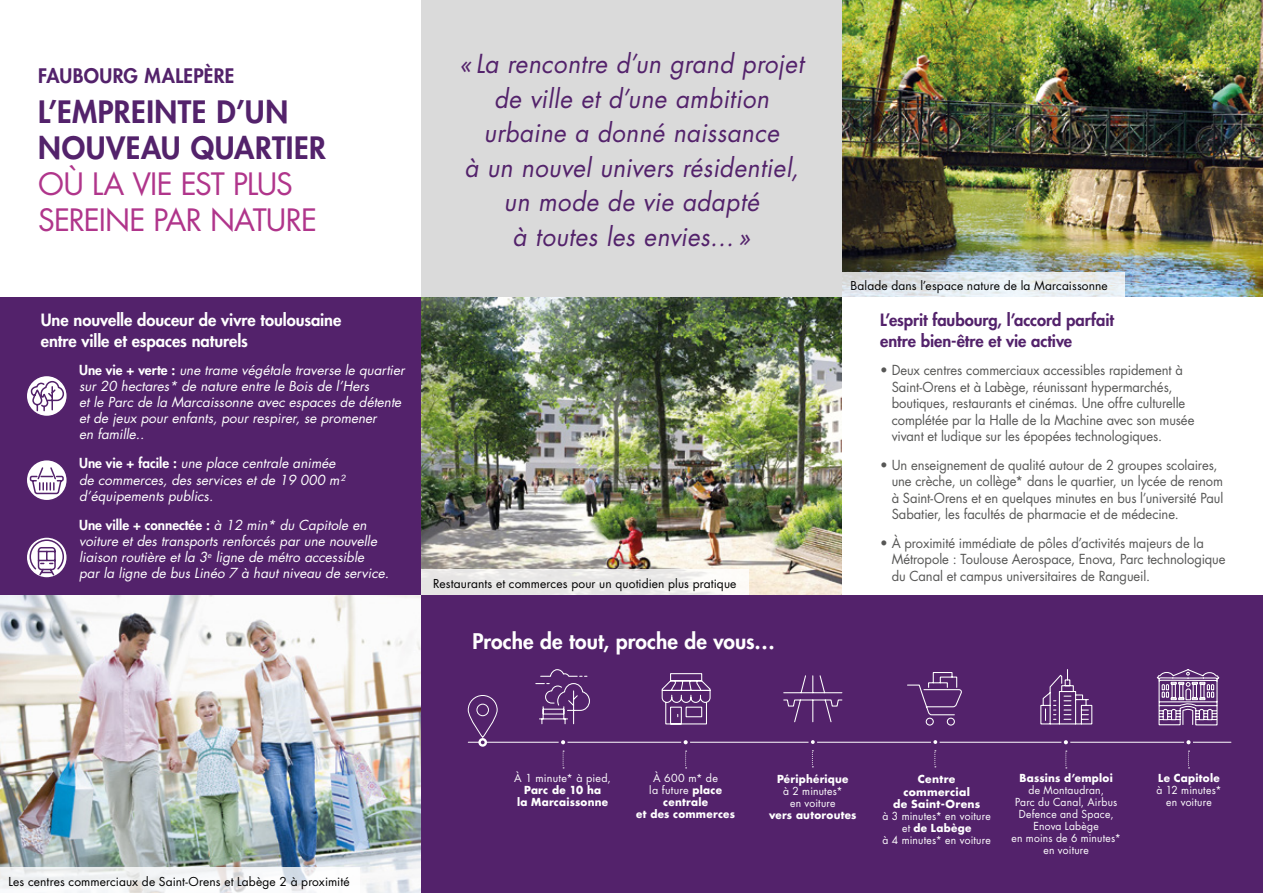
<style>
.page{position:relative;width:1263px;height:893px;background:#fff}
.page>*{position:absolute;margin:0;border:0;box-sizing:border-box;transform-origin:0 0}
.t1{font:800 30px/36px "Futura Std";letter-spacing:.015em;color:#53226b}
.t2{font:30px/36px "Futura Std";letter-spacing:-.03em;color:#b0358b}
.t3{font:italic 25.5px/34.5px "Futura Std";letter-spacing:.015em;color:#53226b;text-align:center;scale:.95 1}
.t4{font:800 21px "Futura Std";letter-spacing:.005em;color:#fff}
.t5{font:800 19.5px "Futura Std";letter-spacing:.015em;color:#53226b}
.t6{font:800 16.5px/21px "Futura Std";letter-spacing:-.005em;color:#fff}
.t7{font:800 16.5px/21px "Futura Std";letter-spacing:-.005em;color:#53226b}
.t8{font:13.5px/16.5px "Futura Std";letter-spacing:-.005em;color:#575756;scale:.96 1}
.t9{font:italic 13.5px/16.2px "Futura Std";color:#fff}
.t10{font:12px "Futura Std";letter-spacing:.01em;color:#000}
.t11{font:10.8px/12px "Futura Std";letter-spacing:.02em;color:#fff;text-align:center;scale:.96 1}
.t12{font:700 10.8px/12px "Futura Std";letter-spacing:.025em;color:#fff;text-align:center;scale:.96 1}
.t13{font:700 10.8px/12.9px "Futura Std";letter-spacing:.025em;color:#fff;text-align:center}
.t14{font:10.8px "Futura Std";letter-spacing:.02em;color:#fff}
.s1{font-weight:800;font-style:normal}
.s2{font-weight:400}
.s3{font-weight:700}
</style>
<div class="page">
<div style="left:421px;top:0;width:421px;height:298px;background:#dadada"></div>
<img style="left:842px;top:0;width:421px;height:297px">
<svg style="left:842px;top:272px;width:282px;height:25px;background:#e5eaee"></svg>
<img style="left:421px;top:298px;width:421px;height:297px">
<div style="left:421px;top:570px;width:327px;height:25px;background:linear-gradient(to right,#e3e2e2,#f6f4f2)"></div>
<div style="left:421px;top:595px;width:842px;height:298px;background:#53226b"></div>
<img style="left:0;top:595px;width:421px;height:298px">
<svg style="left:0;top:867px;width:359px;height:26px;fill:#f4f6f8"></svg>
<div style="left:0;top:298px;width:421px;height:297px;background:#53226b"></div>
<svg style="left:26px;top:375px;width:41px;height:41px"></svg>
<div style="left:26px;top:375px;width:42px;height:42px;border:2px solid #53226b;border-radius:50%"></div>
<svg style="left:30px;top:380px;width:35px;height:32px"></svg>
<svg style="left:26px;top:460px;width:41px;height:41px"></svg>
<div style="left:26px;top:459px;width:42px;height:42px;border:2px solid #53226b;border-radius:50%"></div>
<svg style="left:29px;top:466px;width:36px;height:29px"></svg>
<div style="left:26px;top:536px;width:42px;height:43px;border:2px solid #53226b;border-radius:50%"></div>
<svg style="left:29px;top:539px;width:36px;height:38px"></svg>
<hr style="left:468px;top:742px;width:763px;height:1px;background:#fff">
<div style="left:478px;top:738px;width:9px;height:9px;border:2px solid #fff;border-radius:50%"></div>
<svg style="left:467px;top:695px;width:31px;height:50px"></svg>
<svg style="left:685px;top:751px;width:2px;height:17px"></svg>
<div style="left:682px;top:739px;width:7px;height:6px;background:#fff;border-radius:50%"></div>
<div style="left:681px;top:738px;width:9px;height:9px;border:2px solid #53226b;border-radius:50%"></div>
<svg style="left:661px;top:673px;width:50px;height:52px"></svg>
<div style="left:931px;top:738px;width:9px;height:8px;border:2px solid #53226b;border-radius:50%"></div>
<svg style="left:932px;top:739px;width:6px;height:28px"></svg>
<svg style="left:907px;top:672px;width:55px;height:54px"></svg>
<svg style="left:1065px;top:751px;width:2px;height:17px"></svg>
<div style="left:1061px;top:738px;width:9px;height:9px;border:2px solid #53226b;border-radius:50%"></div>
<svg style="left:1040px;top:669px;width:53px;height:56px"></svg>
<div style="left:808px;top:738px;width:9px;height:8px;border:2px solid #53226b;border-radius:50%"></div>
<svg style="left:810px;top:739px;width:6px;height:28px"></svg>
<svg style="left:783px;top:675px;width:60px;height:48px"></svg>
<svg style="left:1188px;top:751px;width:1px;height:17px"></svg>
<div style="left:1184px;top:738px;width:9px;height:9px;border:2px solid #53226b;border-radius:50%"></div>
<svg style="left:1156px;top:669px;width:64px;height:57px"></svg>
<svg style="left:563px;top:751px;width:1px;height:17px"></svg>
<div style="left:559px;top:738px;width:8px;height:9px;border:2px solid #53226b;border-radius:50%"></div>
<svg style="left:535px;top:669px;width:55px;height:56px"></svg>
<h3 class="t5" style="left:38px;top:63px;width:198px">FAUBOURG MALEPÈRE</h3>
<h1 class="t1" style="left:38px;top:94px;width:289px">L’EMPREINTE D’UN<br>NOUVEAU QUARTIER</h1>
<h1 class="t2" style="left:38px;top:166px;width:280px">OÙ LA VIE EST PLUS<br>SEREINE PAR NATURE</h1>
<p class="t6" style="left:41px;top:309px;width:302px">Une nouvelle douceur de vivre toulousaine entre ville et espaces naturels</p>
<p class="t9" style="left:79px;top:362px;width:327px"><span class="s1">Une vie + verte :</span> une trame végétale traverse le quartier sur 20 hectares* de nature entre le Bois de l’Hers<br>et le Parc de la Marcaissonne avec espaces de détente et de jeux pour enfants, pour respirer, se promener<br>en famille..</p>
<p class="t9" style="left:79px;top:455px;width:267px"><span class="s1">Une vie + facile :</span> une place centrale animée de commerces, des services et de 19 000 m² d’équipements publics.</p>
<p class="t9" style="left:79px;top:517px;width:311px"><span class="s1">Une ville + connectée :</span> à 12 min* du Capitole en voiture et des transports renforcés par une nouvelle liaison routière et la 3<sup>e</sup> ligne de métro accessible<br>par la ligne de bus Linéo 7 à haut niveau de service.</p>
<h2 class="t3" style="left:459px;top:47px;width:364px">« La rencontre d’un grand projet de ville et d’une ambition urbaine a donné naissance<br>à un nouvel univers résidentiel, un mode de vie adapté<br>à toutes les envies… »</h2>
<p class="t10" style="left:433px;top:576px;width:305px">Restaurants et commerces pour un quotidien plus pratique</p>
<h3 class="t4" style="left:472px;top:628px;width:304px">Proche de tout, proche de vous…</h3>
<p class="t10" style="left:850px;top:278px;width:259px">Balade dans l’espace nature de la Marcaissonne</p>
<p class="t7" style="left:880px;top:309px;width:235px">L’esprit faubourg, l’accord parfait entre bien-être et vie active</p>
<p class="t8" style="left:892px;top:362px;width:317px;text-indent:-11px">• Deux centres commerciaux accessibles rapidement à Saint-Orens et à Labège, réunissant hypermarchés, boutiques, restaurants et cinémas. Une offre culturelle complétée par la Halle de la Machine avec son musée vivant et ludique sur les épopées technologiques.</p>
<p class="t8" style="left:892px;top:457px;width:347px;text-indent:-11px">• Un enseignement de qualité autour de 2 groupes scolaires, une crèche, un collège* dans le quartier, un lycée de renom à Saint-Orens et en quelques minutes en bus l’université Paul Sabatier, les facultés de pharmacie et de médecine.</p>
<p class="t8" style="left:892px;top:535px;width:349px;text-indent:-11px">• À proximité immédiate de pôles d’activités majeurs de la<br>Métropole : Toulouse Aerospace, Enova, Parc technologique du Canal et campus universitaires de Rangueil.</p>
<p class="t10" style="left:9px;top:874px;width:343px">Les centres commerciaux de Saint-Orens et Labège 2 à proximité</p>
<p class="t14" style="left:514px;top:771px;width:98px">À 1 minute* à pied,</p>
<p class="t12" style="left:517px;top:784px;width:96px">Parc de 10 ha<br>la Marcaissonne</p>
<p class="t12" style="left:636px;top:772px;width:104px"><span class="s2">À 600 m* de<br>la future</span> place centrale<br>et des commerces</p>
<p class="t13" style="left:893px;top:772px;width:89px">Centre commercial<br>de Saint-Orens</p>
<p class="t12" style="left:777px;top:772px;width:76px">Périphérique</p>
<p class="t11" style="left:783px;top:785px;width:63px">à 2 minutes* en voiture</p>
<p class="t12" style="left:769px;top:808px;width:93px">vers autoroutes</p>
<p class="t11" style="left:883px;top:811px;width:114px">à 3 minutes* en voiture et <span class="s3">de Labège<br></span>à 4 minutes* en voiture</p>
<p class="t12" style="left:1019px;top:772px;width:99px">Bassins d’emploi</p>
<p class="t11" style="left:1011px;top:784px;width:116px">de Montaudran,<br>Parc du Canal, Airbus<br>Defence and Space,<br>Enova Labège<br>en moins de 6 minutes* en voiture</p>
<p class="t12" style="left:1158px;top:772px;width:65px">Le Capitole</p>
<p class="t11" style="left:1156px;top:784px;width:69px">à 12 minutes* en voiture</p>
</div>
